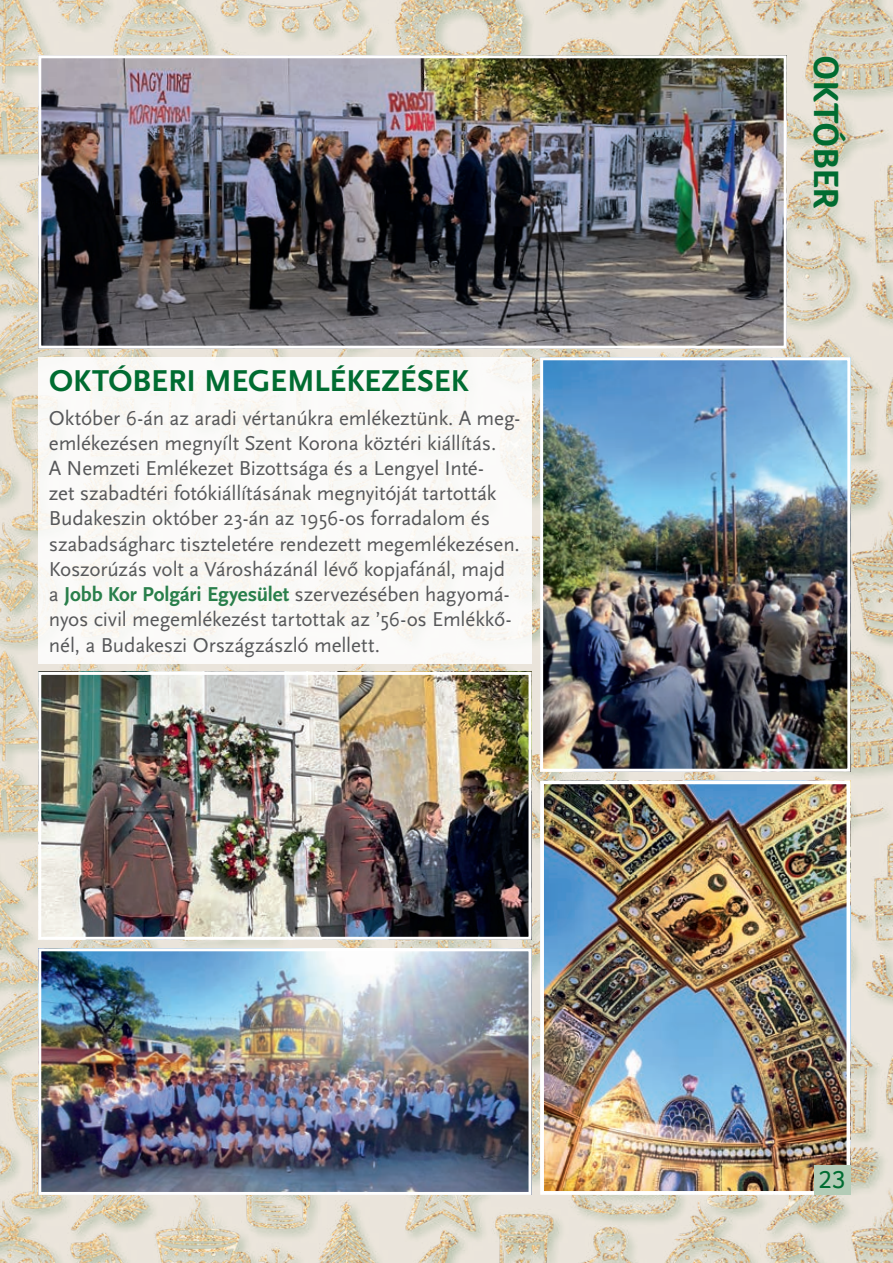
<style>
.page{position:relative;width:893px;height:1263px;background:#fff}
.page>*{position:absolute;margin:0;border:0;box-sizing:border-box;transform-origin:0 0}
.t1{font:700 36px "Foco";letter-spacing:.005em;color:#006c31}
.naptárcím{font:700 31.5px "Scala Sans Pro";color:#006c31}
.t2{font:25.5px "Foco";color:#006c31}
.szürke_kisebb_szöveg{font:21px/25.2px "Scala Sans Pro";letter-spacing:-.005em;color:#57585a}
.s1{font-weight:700;color:#297f4b}
</style>
<div class="page">
<img style="left:0;top:0;width:893px;height:1263px">
<div style="left:38px;top:357px;width:493px;height:306px;background:#fbf9f8"></div>
<img style="left:42px;top:59px;width:741px;height:286px">
<div style="left:38px;top:55px;width:749px;height:294px;border:3px solid #fff"></div>
<img style="left:545px;top:785px;width:300px;height:405px">
<div style="left:540px;top:780px;width:310px;height:415px;border:4px solid #fff"></div>
<img style="left:42px;top:952px;width:485px;height:239px">
<div style="left:38px;top:948px;width:493px;height:247px;border:3px solid #fff"></div>
<img style="left:42px;top:676px;width:485px;height:260px">
<div style="left:38px;top:672px;width:493px;height:268px;border:3px solid #fff"></div>
<img style="left:544px;top:361px;width:302px;height:407px">
<div style="left:540px;top:357px;width:310px;height:415px;border:3px solid #fff"></div>
<div style="left:814px;top:1165px;width:36px;height:30px;background:#b4ccb7"></div>
<p class="naptárcím" style="left:49px;top:363px;width:421px">OKTÓBERI MEGEMLÉKEZÉSEK</p>
<p class="szürke_kisebb_szöveg" style="left:49px;top:405px;width:473px">Október 6-án az aradi vértanúkra emlékeztünk. A meg&shy;emlékezésen megnyílt Szent Korona köztéri kiállítás.<br>A Nemzeti Emlékezet Bizottsága és a Lengyel Inté-<br>zet szabadtéri fotókiállításának megnyitóját tartották Budakeszin október 23-án az 1956-os forradalom és szabadságharc tiszteletére rendezett megemlékezésen.<br>Koszorúzás volt a Városházánál lévő kopjafánál, majd a <span class="s1">Jobb Kor Polgári Egyesület</span> szervezésében hagyomá&shy;nyos civil megemlékezést tartottak az ’56-os Emlékkő&shy;nél, a Budakeszi Országzászló mellett.</p>
<p class="t1" style="left:850px;top:55px;width:155px;rotate:90deg">OKTÓBER</p>
<p class="t2" style="left:818px;top:1163px;width:29px">23</p>
</div>
